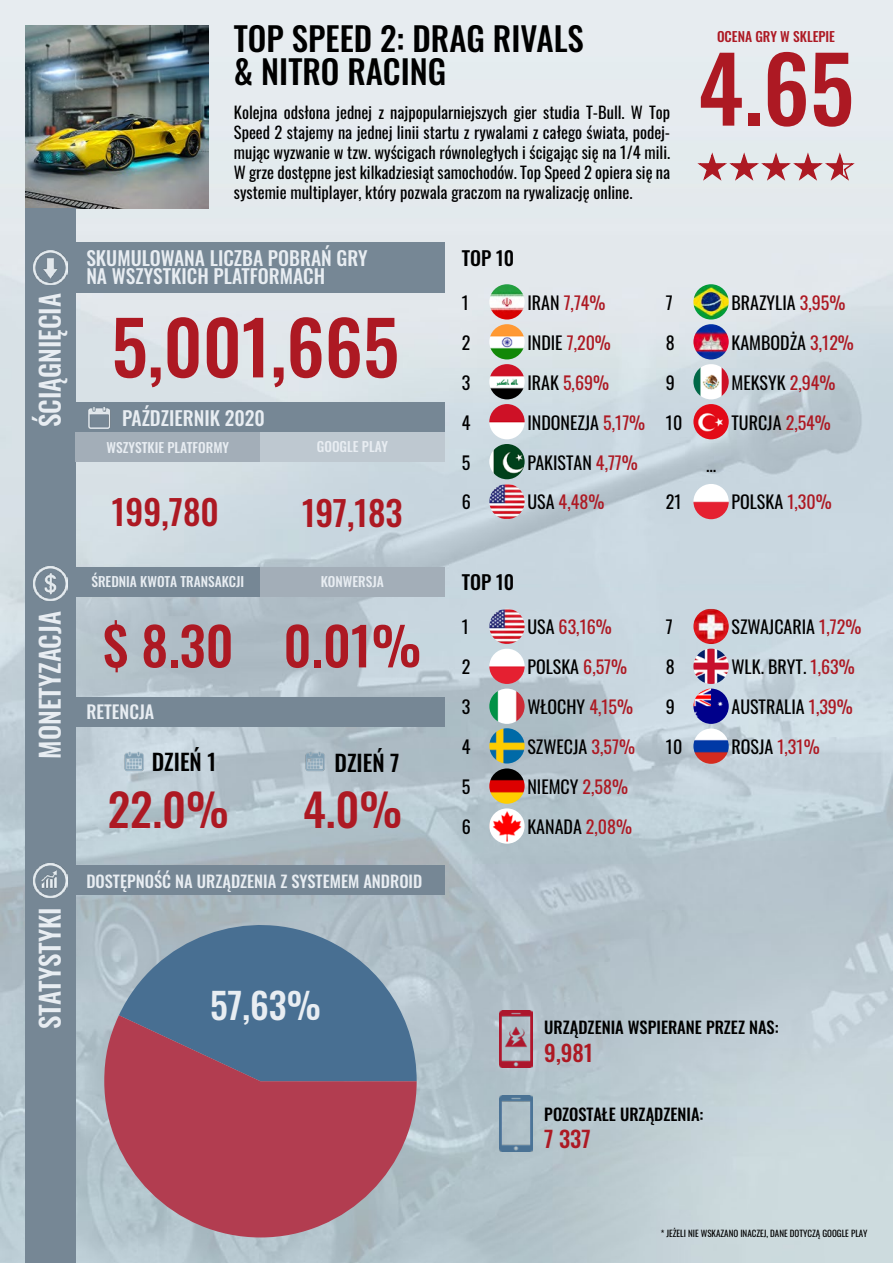
<style>
.page{position:relative;width:893px;height:1263px;background:#fff}
.page>*{position:absolute;margin:0;border:0;box-sizing:border-box;transform-origin:0 0}
.t1{font:500 90px "Oswald";color:#ad1923}
.t2{font:500 73.5px "Oswald";color:#ad1923}
.t3{font:500 52.5px "Oswald";color:#ad1923}
.t4{font:500 45px "Oswald";color:#ad1923}
.t5{font:500 36px "Oswald";color:#e8edf2}
.t6{font:500 34.5px "Oswald";color:#ad1923}
.t7{font:500 33px/32.4px "Oswald";color:#000}
.t8{font:500 27px "Oswald";color:#e8edf2}
.t9{font:500 22.5px "Oswald";color:#000}
.t10{font:500 22.5px "Oswald";color:#ad1923}
.t11{font:500 19.5px/18.6px "Oswald";color:#e8edf2}
.t12{font:500 19.5px "Oswald";color:#000}
.t13{font:18px "Oswald";color:#000}
.t14{font:18px "Oswald";color:#ad1923}
.t15{font:500 18px "Oswald";color:#e8edf2}
.t16{font:16.5px/19.8px "Oswald";color:#000;text-align:justify}
.t17{font:500 16.5px "Oswald";color:#000}
.t18{font:500 16.5px "Oswald";color:#e8edf2}
.t19{font:500 13.5px "Oswald";color:#e8edf2}
.t20{font:500 13.5px "Oswald";color:#ad1923}
.t21{font:9px "Oswald";color:#000}
.s1{color:#000}
.s2{color:#ad1923}
</style>
<div class="page">
<img style="left:0;top:0;width:893px;height:1263px">
<svg style="left:119px;top:903px;width:298px;height:112px;background:#7692a9"></svg>
<svg style="left:104px;top:1015px;width:313px;height:222px;background:#9b5c71"></svg>
<img style="left:26px;top:26px;width:182px;height:182px">
<div style="left:26px;top:208px;width:50px;height:1055px;background:#768795"></div>
<div style="left:76px;top:242px;width:368px;height:51px;background:#768795"></div>
<div style="left:76px;top:402px;width:369px;height:30px;background:#768795"></div>
<div style="left:76px;top:432px;width:184px;height:30px;background:#a3aeb8"></div>
<div style="left:76px;top:567px;width:184px;height:29px;background:#768795"></div>
<div style="left:76px;top:697px;width:369px;height:29px;background:#768795"></div>
<div style="left:76px;top:866px;width:369px;height:29px;background:#768795"></div>
<div style="left:260px;top:432px;width:185px;height:30px;background:#bec8d0"></div>
<div style="left:260px;top:567px;width:185px;height:29px;background:#a3aeb8"></div>
<img style="left:489px;top:284px;width:36px;height:36px;border-radius:18px">
<img style="left:489px;top:324px;width:36px;height:35px;border-radius:18px">
<img style="left:489px;top:364px;width:36px;height:35px;border-radius:18px">
<img style="left:489px;top:404px;width:36px;height:35px;border-radius:18px">
<img style="left:489px;top:444px;width:36px;height:35px;border-radius:18px">
<img style="left:489px;top:484px;width:36px;height:35px;border-radius:18px">
<img style="left:489px;top:609px;width:36px;height:35px;border-radius:18px">
<img style="left:489px;top:649px;width:36px;height:35px;border-radius:18px">
<img style="left:489px;top:689px;width:36px;height:35px;border-radius:18px">
<img style="left:489px;top:728px;width:36px;height:35px;border-radius:18px">
<img style="left:489px;top:768px;width:36px;height:36px;border-radius:18px">
<img style="left:489px;top:808px;width:36px;height:36px;border-radius:18px">
<img style="left:693px;top:284px;width:36px;height:36px;border-radius:18px">
<img style="left:693px;top:324px;width:36px;height:35px;border-radius:18px">
<img style="left:693px;top:364px;width:36px;height:35px;border-radius:18px">
<img style="left:693px;top:404px;width:36px;height:35px;border-radius:18px">
<img style="left:693px;top:484px;width:36px;height:35px;border-radius:18px">
<img style="left:693px;top:609px;width:36px;height:35px;border-radius:18px">
<img style="left:693px;top:649px;width:36px;height:35px;border-radius:18px">
<img style="left:693px;top:689px;width:36px;height:35px;border-radius:18px">
<img style="left:693px;top:728px;width:36px;height:36px;border-radius:18px">
<img style="left:88px;top:407px;width:22px;height:22px">
<img style="left:34px;top:251px;width:34px;height:34px">
<img style="left:120px;top:747px;width:27px;height:27px">
<img style="left:301px;top:747px;width:27px;height:27px">
<img style="left:34px;top:567px;width:34px;height:34px">
<img style="left:34px;top:863px;width:34px;height:34px">
<img style="left:499px;top:1095px;width:33px;height:57px">
<img style="left:499px;top:1011px;width:33px;height:56px">
<svg style="left:695px;top:153px;width:162px;height:30px;background:#d3b0b4"></svg>
<h3 class="t8" style="left:36px;top:427px;width:136px;rotate:-90deg">ŚCIĄGNIĘCIA</h3>
<h3 class="t8" style="left:36px;top:758px;width:149px;rotate:-90deg">MONETYZACJA</h3>
<h3 class="t8" style="left:36px;top:1029px;width:123px;rotate:-90deg">STATYSTYKI</h3>
<h3 class="t7" style="left:234px;top:25px;width:351px">TOP SPEED 2: DRAG RIVALS &amp; NITRO RACING</h3>
<p class="t16" style="left:234px;top:101px;width:438px">Kolejna odsłona jednej z najpopularniejszych gier studia T-Bull. W Top Speed 2 stajemy na jednej linii startu z rywalami z całego świata, podej&shy;mując wyzwanie w tzw. wyścigach równoległych i ścigając się na 1/4 mili.<br>W grze dostępne jest kilkadziesiąt samochodów. Top Speed 2 opiera się na systemie multiplayer, który pozwala graczom na rywalizację online.</p>
<p class="t11" style="left:86px;top:250px;width:283px">SKUMULOWANA LICZBA POBRAŃ GRY<br>NA WSZYSTKICH PLATFORMACH</p>
<p class="t12" style="left:462px;top:247px;width:54px">TOP 10</p>
<p class="t20" style="left:717px;top:29px;width:120px">OCENA GRY W SKLEPIE</p>
<h1 class="t1" style="left:698px;top:42px;width:158px">4.65</h1>
<h2 class="t2" style="left:112px;top:309px;width:289px">5,001,665</h2>
<p class="t11" style="left:122px;top:410px;width:144px">PAŹDZIERNIK 2020</p>
<p class="t19" style="left:107px;top:440px;width:124px">WSZYSTKIE PLATFORMY</p>
<h3 class="t6" style="left:112px;top:494px;width:109px">199,780</h3>
<p class="t19" style="left:91px;top:575px;width:154px">ŚREDNIA KWOTA TRANSAKCJI</p>
<h3 class="t3" style="left:103px;top:618px;width:132px">$ 8.30</h3>
<p class="t15" style="left:86px;top:702px;width:70px">RETENCJA</p>
<p class="t19" style="left:317px;top:440px;width:73px">GOOGLE PLAY</p>
<h3 class="t6" style="left:302px;top:495px;width:102px">197,183</h3>
<p class="t19" style="left:321px;top:575px;width:65px">KONWERSJA</p>
<h3 class="t3" style="left:283px;top:618px;width:139px">0.01%</h3>
<h3 class="t9" style="left:152px;top:750px;width:66px">DZIEŃ 1</h3>
<h3 class="t9" style="left:335px;top:751px;width:66px">DZIEŃ 7</h3>
<h3 class="t4" style="left:108px;top:786px;width:123px">22.0%</h3>
<h3 class="t4" style="left:303px;top:786px;width:101px">4.0%</h3>
<p class="t18" style="left:86px;top:873px;width:337px">DOSTĘPNOŚĆ NA URZĄDZENIA Z SYSTEMEM ANDROID</p>
<h3 class="t5" style="left:210px;top:986px;width:112px">57,63%</h3>
<p class="t13" style="left:462px;top:286px;width:9px">1</p>
<p class="t14" style="left:527px;top:286px;width:80px"><span class="s1">IRAN</span> 7,74%</p>
<p class="t13" style="left:462px;top:326px;width:10px">2</p>
<p class="t13" style="left:527px;top:326px;width:85px">INDIE <span class="s2">7,20%</span></p>
<p class="t13" style="left:462px;top:366px;width:10px">3</p>
<p class="t14" style="left:527px;top:366px;width:83px"><span class="s1">IRAK</span> 5,69%</p>
<p class="t13" style="left:462px;top:406px;width:10px">4</p>
<p class="t13" style="left:527px;top:406px;width:119px">INDONEZJA <span class="s2">5,17%</span></p>
<p class="t13" style="left:462px;top:446px;width:10px">5</p>
<p class="t13" style="left:527px;top:446px;width:112px">PAKISTAN <span class="s2">4,77%</span></p>
<p class="t13" style="left:462px;top:486px;width:11px">6</p>
<p class="t14" style="left:527px;top:486px;width:79px"><span class="s1">USA</span> 4,48%</p>
<p class="t13" style="left:666px;top:286px;width:8px">7</p>
<p class="t13" style="left:731px;top:286px;width:115px">BRAZYLIA <span class="s2">3,95%</span></p>
<p class="t13" style="left:666px;top:326px;width:10px">8</p>
<p class="t13" style="left:731px;top:326px;width:124px">KAMBODŻA <span class="s2">3,12%</span></p>
<p class="t13" style="left:666px;top:366px;width:11px">9</p>
<p class="t13" style="left:731px;top:366px;width:106px">MEKSYK <span class="s2">2,94%</span></p>
<p class="t13" style="left:666px;top:406px;width:18px">10</p>
<p class="t13" style="left:731px;top:406px;width:101px">TURCJA <span class="s2">2,54%</span></p>
<p class="t13" style="left:706px;top:449px;width:12px">...</p>
<p class="t13" style="left:666px;top:486px;width:17px">21</p>
<p class="t13" style="left:731px;top:486px;width:102px">POLSKA <span class="s2">1,30%</span></p>
<p class="t12" style="left:462px;top:572px;width:54px">TOP 10</p>
<p class="t13" style="left:462px;top:611px;width:9px">1</p>
<p class="t14" style="left:527px;top:611px;width:86px"><span class="s1">USA</span> 63,16%</p>
<p class="t13" style="left:462px;top:651px;width:10px">2</p>
<p class="t13" style="left:527px;top:651px;width:101px">POLSKA <span class="s2">6,57%</span></p>
<p class="t13" style="left:462px;top:691px;width:10px">3</p>
<p class="t13" style="left:527px;top:691px;width:107px">WŁOCHY <span class="s2">4,15%</span></p>
<p class="t13" style="left:462px;top:731px;width:10px">4</p>
<p class="t13" style="left:527px;top:731px;width:109px">SZWECJA <span class="s2">3,57%</span></p>
<p class="t13" style="left:462px;top:771px;width:10px">5</p>
<p class="t13" style="left:527px;top:771px;width:102px">NIEMCY <span class="s2">2,58%</span></p>
<p class="t13" style="left:462px;top:810px;width:11px">6</p>
<p class="t13" style="left:527px;top:810px;width:106px">KANADA <span class="s2">2,08%</span></p>
<p class="t13" style="left:666px;top:611px;width:8px">7</p>
<p class="t13" style="left:731px;top:611px;width:131px">SZWAJCARIA <span class="s2">1,72%</span></p>
<p class="t13" style="left:666px;top:651px;width:10px">8</p>
<p class="t13" style="left:731px;top:651px;width:125px">WLK. BRYT. <span class="s2">1,63%</span></p>
<p class="t13" style="left:666px;top:691px;width:11px">9</p>
<p class="t13" style="left:731px;top:691px;width:123px">AUSTRALIA <span class="s2">1,39%</span></p>
<p class="t13" style="left:666px;top:731px;width:18px">10</p>
<p class="t13" style="left:731px;top:731px;width:90px">ROSJA <span class="s2">1,31%</span></p>
<p class="t17" style="left:544px;top:1019px;width:236px">URZĄDZENIA WSPIERANE PRZEZ NAS:</p>
<h3 class="t10" style="left:544px;top:1041px;width:50px">9,981</h3>
<p class="t17" style="left:544px;top:1105px;width:161px">POZOSTAŁE URZĄDZENIA:</p>
<h3 class="t10" style="left:544px;top:1127px;width:48px">7 337</h3>
<p class="t21" style="left:661px;top:1226px;width:208px">* JEŻELI NIE WSKAZANO INACZEJ, DANE DOTYCZĄ GOOGLE PLAY</p>
</div>
